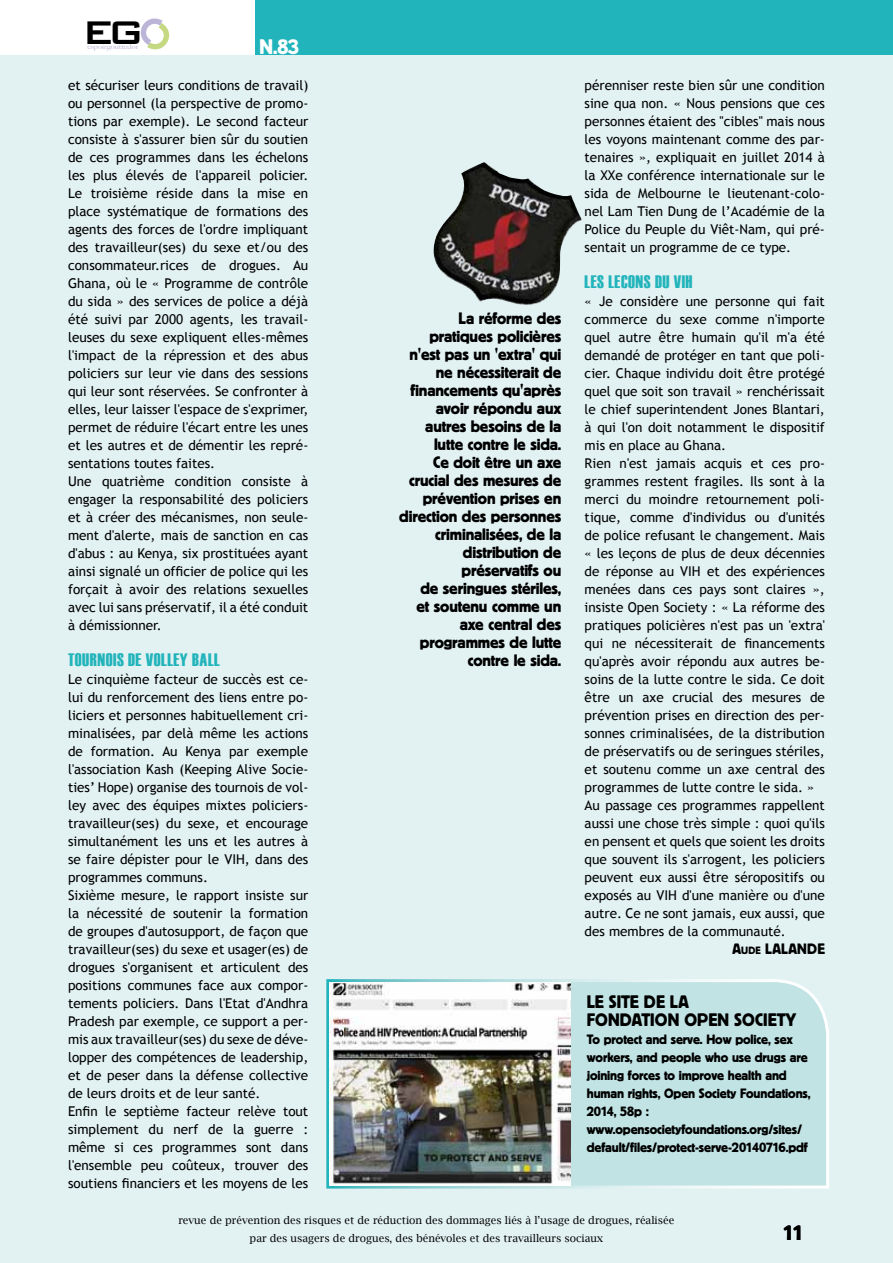
<style>
.page{position:relative;width:893px;height:1263px;background:#e2f1f2}
.page>*{position:absolute;margin:0;border:0;box-sizing:border-box;transform-origin:0 0}
.t1{font:500 43.8px "Bank Gothic";color:#000}
.t2{font:21px "Block BE";color:#fff}
.t3{font:21px "Block BE";color:#000}
.t4{font:18px "Haettenschweiler";letter-spacing:.03em;color:#22b4bb}
.t5{font:18px/18px "Block BE";letter-spacing:.01em;color:#000}
.t6{font:16.5px/18px "Block BE";letter-spacing:-.01em;color:#000;text-align:right}
.t7{font:15px "Block BE";letter-spacing:.02em;color:#000}
.t8{font:13.5px/18px "Trebuchet MS";color:#000}
.t9{font:13.5px/18px "Block BE";letter-spacing:-.01em;color:#000}
.t10{font:10.5px/18px "Lucida Bright";color:#000;text-align:center}
.t11{font:500 6.6px "Big Caslon";color:#bcb5d7;scale:1.18 1}
.s1{font-size:10.5px}
</style>
<div class="page">
<div style="left:0;top:0;width:893px;height:55px;background:#22b4bb"></div>
<div style="left:0;top:0;width:254px;height:55px;background:#fff"></div>
<svg style="left:140px;top:18px;width:30px;height:32px"></svg>
<img style="left:433px;top:162px;width:149px;height:143px">
<svg style="left:326px;top:979px;width:503px;height:210px;background:#c1e3e4"></svg>
<img style="left:330px;top:983px;width:240px;height:202px">
<h1 class="t1" style="left:82px;top:-2px;width:65px">EG</h1>
<p class="t11" style="left:87px;top:43px;width:45px">espoirgouttedor</p>
<h2 class="t2" style="left:259px;top:35px;width:41px">N.83</h2>
<p class="t8" style="left:68px;top:76px;width:242px">et sécuriser leurs conditions de travail) ou personnel (la perspective de promo&shy;tions par exemple). Le second facteur consiste à s'assurer bien sûr du soutien de ces programmes dans les échelons les plus élevés de l'appareil policier.<br>Le troisième réside dans la mise en place systématique de formations des agents des forces de l'ordre impliquant des travailleur(ses) du sexe et/ou des consommateur.rices de drogues. Au Ghana, où le « Programme de contrôle du sida » des services de police a déjà été suivi par 2000 agents, les travail&shy;leuses du sexe expliquent elles-mêmes l'impact de la répression et des abus policiers sur leur vie dans des sessions qui leur sont réservées. Se confronter à elles, leur laisser l'espace de s'exprimer, permet de réduire l'écart entre les unes et les autres et de démentir les repré&shy;sentations toutes faites.<br>Une quatrième condition consiste à engager la responsabilité des policiers et à créer des mécanismes, non seule&shy;ment d'alerte, mais de sanction en cas d'abus : au Kenya, six prostituées ayant ainsi signalé un officier de police qui les forçait à avoir des relations sexuelles avec lui sans préservatif, il a été conduit à démissionner.</p>
<h3 class="t4" style="left:68px;top:649px;width:8px">TOURNOI</h3>
<h3 class="t4" style="left:117px;top:649px;width:98px">S DE VOLLEY BALL</h3>
<p class="t8" style="left:68px;top:670px;width:242px">Le cinquième facteur de succès est ce&shy;lui du renforcement des liens entre po&shy;liciers et personnes habituellement cri&shy;minalisées, par delà même les actions de formation. Au Kenya par exemple l'association Kash (Keeping Alive Socie&shy;ties’ Hope) organise des tournois de vol&shy;ley avec des équipes mixtes policiers&shy;travailleur(ses) du sexe, et encourage simultanément les uns et les autres à se faire dépister pour le VIH, dans des programmes communs.<br>Sixième mesure, le rapport insiste sur la nécessité de soutenir la formation de groupes d'autosupport, de façon que travailleur(ses) du sexe et usager(es) de drogues s'organisent et articulent des positions communes face aux compor&shy;tements policiers. Dans l'Etat d'Andhra Pradesh par exemple, ce support a per&shy;mis aux travailleur(ses) du sexe de déve&shy;lopper des compétences de leadership, et de peser dans la défense collective de leurs droits et de leur santé.<br>Enfin le septième facteur relève tout simplement du nerf de la guerre : même si ces programmes sont dans l'ensemble peu coûteux, trouver des soutiens financiers et les moyens de les</p>
<p class="t6" style="left:399px;top:309px;width:164px">La réforme des pratiques policières n'est pas un 'extra' qui ne nécessiterait de financements qu'après avoir répondu aux autres besoins de la lutte contre le sida.<br>Ce doit être un axe crucial des mesures de prévention prises en direction des personnes criminalisées, de la distribution de préservatifs ou<br>de seringues stériles,<br>et soutenu comme un axe central des programmes de lutte contre le sida.</p>
<p class="t8" style="left:585px;top:76px;width:242px;text-align:justify">pérenniser reste bien sûr une condition sine qua non. « Nous pensions que ces personnes étaient des ''cibles'' mais nous les voyons maintenant comme des par&shy;tenaires », expliquait en juillet 2014 à la XXe conférence internationale sur le sida de Melbourne le lieutenant-colo&shy;nel Lam Tien Dung de l’Académie de la Police du Peuple du Viêt-Nam, qui pré&shy;sentait un programme de ce type.</p>
<h3 class="t4" style="left:585px;top:271px;width:109px">LES LECONS DU VIH</h3>
<p class="t8" style="left:585px;top:292px;width:242px">« Je considère une personne qui fait commerce du sexe comme n'importe quel autre être humain qu'il m'a été demandé de protéger en tant que poli&shy;cier. Chaque individu doit être protégé quel que soit son travail » renchérissait le chief superintendent Jones Blantari, à qui l'on doit notamment le dispositif mis en place au Ghana.<br>Rien n'est jamais acquis et ces pro&shy;grammes restent fragiles. Ils sont à la merci du moindre retournement poli&shy;tique, comme d'individus ou d'unités de police refusant le changement. Mais « les leçons de plus de deux décennies de réponse au VIH et des expériences menées dans ces pays sont claires », insiste Open Society : « La réforme des pratiques policières n'est pas un 'extra' qui ne nécessiterait de financements qu'après avoir répondu aux autres be&shy;soins de la lutte contre le sida. Ce doit être un axe crucial des mesures de prévention prises en direction des per&shy;sonnes criminalisées, de la distribution de préservatifs ou de seringues stériles, et soutenu comme un axe central des programmes de lutte contre le sida. » Au passage ces programmes rappellent aussi une chose très simple : quoi qu'ils en pensent et quels que soient les droits que souvent ils s'arrogent, les policiers peuvent eux aussi être séropositifs ou exposés au VIH d'une manière ou d'une autre. Ce ne sont jamais, eux aussi, que des membres de la communauté.</p>
<p class="t7" style="left:732px;top:940px;width:94px">A<span class="s1">ude</span> LALANDE</p>
<h3 class="t5" style="left:587px;top:992px;width:211px">LE SITE DE LA<br>FONDATION OPEN SOCIETY</h3>
<p class="t9" style="left:587px;top:1030px;width:225px">To protect and serve. How police, sex workers, and people who use drugs are joining forces to improve health and human rights, Open Society Foundations, 2014, 58p : www.opensocietyfoundations.org/sites/ default/files/protect-serve-20140716.pdf</p>
<p class="t10" style="left:178px;top:1211px;width:497px">revue de prévention des risques et de réduction des dommages liés à l’usage de drogues, réalisée par des usagers de drogues, des bénévoles et des travailleurs sociaux</p>
<h2 class="t3" style="left:782px;top:1221px;width:23px">11</h2>
</div>
